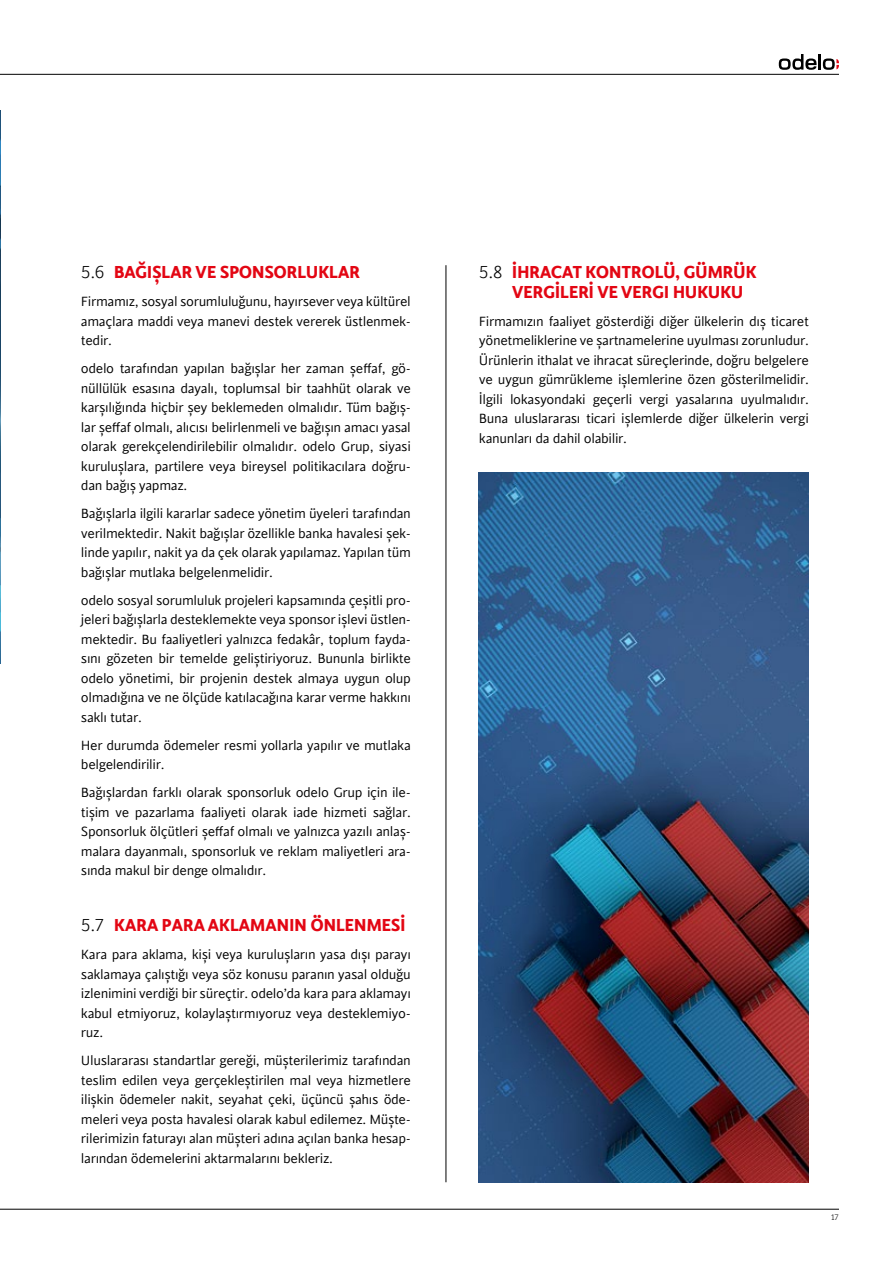
<style>
.page{position:relative;width:893px;height:1263px;background:#fff}
.page>*{position:absolute;margin:0;border:0;box-sizing:border-box;transform-origin:0 0}
.t1{font:700 19.5px/19.5px "Cinta";letter-spacing:-.025em;color:#e30613}
.t2{font:15px/19.5px "Cinta";letter-spacing:-.025em;color:#000;text-align:justify}
.t3{font:300 9px "Cinta";color:#000}
.s1{font-weight:300;color:#000}
</style>
<div class="page">
<svg style="left:779px;top:54px;width:60px;height:16px"></svg>
<hr style="left:0;top:1209px;width:839px;height:1px;background:#000">
<hr style="left:0;top:74px;width:839px;height:1px;background:#000">
<hr style="left:446px;top:265px;width:1px;height:917px;background:#000">
<img style="left:0;top:111px;width:1px;height:552px">
<img style="left:479px;top:472px;width:330px;height:710px">
<h1 class="t1" style="left:81px;top:263px;width:281px"><span class="s1">5.6</span> BAĞIŞLAR VE SPONSORLUKLAR</h1>
<p class="t2" style="left:81px;top:292px;width:331px">Firmamız, sosyal sorumluluğunu, hayırsever veya kültürel amaçlara maddi veya manevi destek vererek üstlenmek&shy;tedir.</p>
<p class="t2" style="left:81px;top:359px;width:331px">odelo tarafından yapılan bağışlar her zaman şeffaf, gö&shy;nüllülük esasına dayalı, toplumsal bir taahhüt olarak ve karşılığında hiçbir şey beklemeden olmalıdır. Tüm bağış&shy;lar şeffaf olmalı, alıcısı belirlenmeli ve bağışın amacı yasal olarak gerekçelendirilebilir olmalıdır. odelo Grup, siyasi kuruluşlara, partilere veya bireysel politikacılara doğru&shy;dan bağış yapmaz.</p>
<p class="t2" style="left:81px;top:504px;width:331px">Bağışlarla ilgili kararlar sadece yönetim üyeleri tarafından verilmektedir. Nakit bağışlar özellikle banka havalesi şek&shy;linde yapılır, nakit ya da çek olarak yapılamaz. Yapılan tüm bağışlar mutlaka belgelenmelidir.</p>
<p class="t2" style="left:81px;top:591px;width:331px">odelo sosyal sorumluluk projeleri kapsamında çeşitli pro&shy;jeleri bağışlarla desteklemekte veya sponsor işlevi üstlen&shy;mektedir. Bu faaliyetleri yalnızca fedakâr, toplum fayda&shy;sını gözeten bir temelde geliştiriyoruz. Bununla birlikte odelo yönetimi, bir projenin destek almaya uygun olup olmadığına ve ne ölçüde katılacağına karar verme hakkını saklı tutar.</p>
<p class="t2" style="left:81px;top:736px;width:331px">Her durumda ödemeler resmi yollarla yapılır ve mutlaka belgelendirilir.</p>
<p class="t2" style="left:81px;top:783px;width:331px">Bağışlardan farklı olarak sponsorluk odelo Grup için ile&shy;tişim ve pazarlama faaliyeti olarak iade hizmeti sağlar.<br>Sponsorluk ölçütleri şeffaf olmalı ve yalnızca yazılı anlaş&shy;malara dayanmalı, sponsorluk ve reklam maliyetleri ara&shy;sında makul bir denge olmalıdır.</p>
<h1 class="t1" style="left:81px;top:916px;width:326px"><span class="s1">5.7</span> KARA PARA AKLAMANIN ÖNLENMESİ</h1>
<p class="t2" style="left:81px;top:945px;width:331px">Kara para aklama, kişi veya kuruluşların yasa dışı parayı saklamaya çalıştığı veya söz konusu paranın yasal olduğu izlenimini verdiği bir süreçtir. odelo’da kara para aklamayı kabul etmiyoruz, kolaylaştırmıyoruz veya desteklemiyo&shy;ruz.</p>
<p class="t2" style="left:81px;top:1051px;width:331px">Uluslararası standartlar gereği, müşterilerimiz tarafından teslim edilen veya gerçekleştirilen mal veya hizmetlere ilişkin ödemeler nakit, seyahat çeki, üçüncü şahıs öde&shy;meleri veya posta havalesi olarak kabul edilemez. Müşte&shy;rilerimizin faturayı alan müşteri adına açılan banka hesap&shy;larından ödemelerini aktarmalarını bekleriz.</p>
<h1 class="t1" style="left:512px;top:263px;width:246px;text-indent:-33px"><span class="s1">5.8</span> İHRACAT KONTROLÜ, GÜMRÜK<br>VERGİLERİ VE VERGI HUKUKU</h1>
<p class="t2" style="left:479px;top:312px;width:331px">Firmamızın faaliyet gösterdiği diğer ülkelerin dış ticaret yönetmeliklerine ve şartnamelerine uyulması zorunludur.<br>Ürünlerin ithalat ve ihracat süreçlerinde, doğru belgelere ve uygun gümrükleme işlemlerine özen gösterilmelidir.<br>İlgili lokasyondaki geçerli vergi yasalarına uyulmalıdır.<br>Buna uluslararası ticari işlemlerde diğer ülkelerin vergi kanunları da dahil olabilir.</p>
<p class="t3" style="left:831px;top:1212px;width:9px">17</p>
</div>
